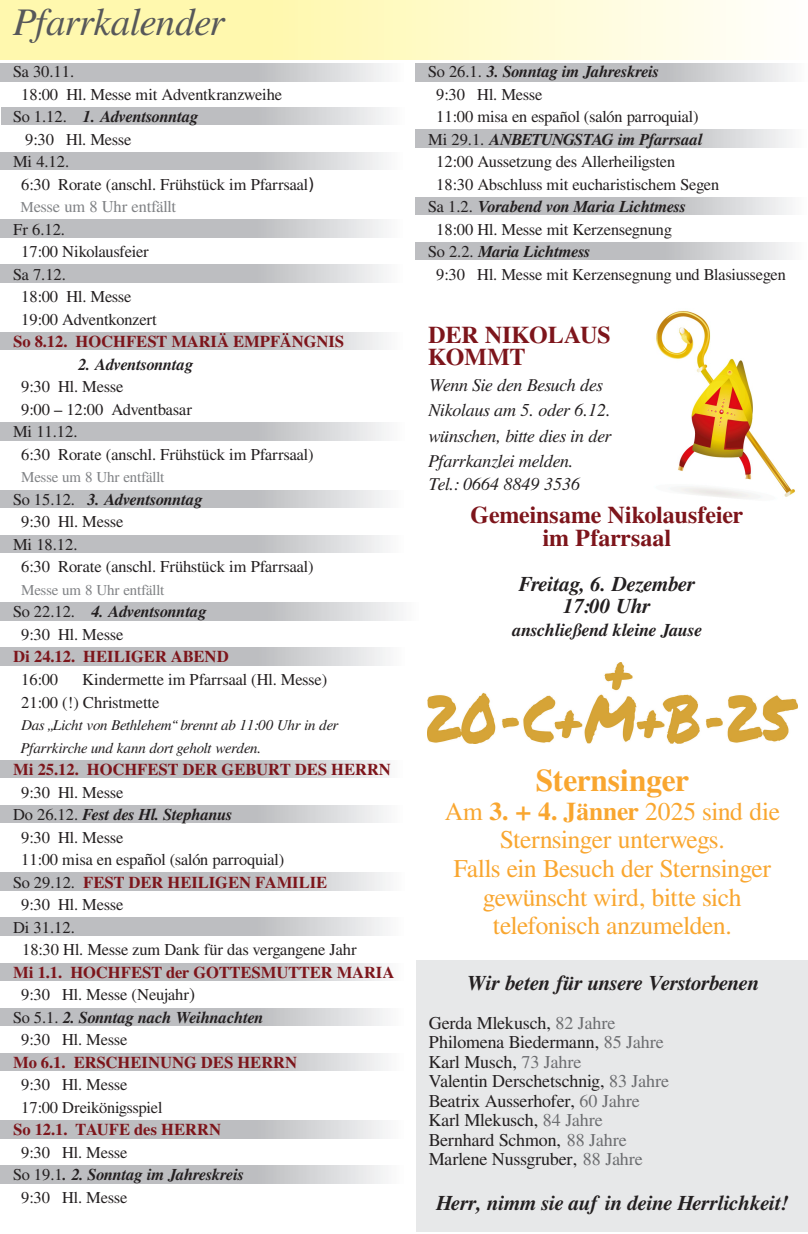
<style>
.page{position:relative;width:808px;height:1234px;background:#fff}
.page>*{position:absolute;margin:0;border:0;box-sizing:border-box;transform-origin:0 0}
.t1{font:italic 39px "Free Serif";color:#57585a}
.t2{font:700 31.5px "Free Serif";letter-spacing:-.01em;color:#f9a62f}
.t3{font:25.5px/28.5px "Free Serif";letter-spacing:-.015em;color:#f9a62f;text-align:center}
.t4{font:700 24px/22.5px "Free Serif";letter-spacing:-.005em;color:#7d151b}
.t5{font:italic 700 21px/22.5px "Free Serif";letter-spacing:-.005em;color:#231f20;text-align:center}
.t6{font:18px/19.5px "Free Serif";letter-spacing:-.005em;color:#231f20}
.t7{font:italic 18px/25.5px "Free Serif";color:#231f20}
.t8{font:italic 700 18px "Free Serif";color:#231f20}
.t9{font:16.5px/22.5px "Free Serif";letter-spacing:-.005em;color:#231f20}
.t10{font:italic 700 16.5px "Free Serif";color:#231f20}
.t11{font:700 16.5px "Free Serif";color:#7d151b}
.t12{font:16.5px "Free Serif";letter-spacing:-.005em;color:#808285}
.t13{font:italic 15px/22.5px "Free Serif";color:#231f20}
.t14{font:15px "Free Serif";color:#808285}
.s1{font-weight:400;font-style:normal}
.s2{font-family:"DejaVu Sans"}
.s3{font-size:15px}
.s4{font-weight:700;font-style:italic}
.s5{font-size:18px}
.s6{font-weight:400;color:#231f20}
.s7{font-weight:700}
.s8{color:#6c6d70}
</style>
<div class="page">
<svg style="left:416px;top:197px;width:373px;height:18px;background:#c5c6c9"></svg>
<svg style="left:0;top:265px;width:384px;height:17px;background:#c5c6c9"></svg>
<svg style="left:416px;top:130px;width:373px;height:17px;background:#c5c6c9"></svg>
<svg style="left:415px;top:64px;width:375px;height:17px;background:#c5c6c9"></svg>
<svg style="left:1px;top:1165px;width:384px;height:17px;background:#c5c6c9"></svg>
<svg style="left:0;top:1120px;width:385px;height:17px;background:#c5c6c9"></svg>
<svg style="left:0;top:1053px;width:385px;height:17px;background:#c5c6c9"></svg>
<svg style="left:0;top:1008px;width:385px;height:17px;background:#c5c6c9"></svg>
<svg style="left:0;top:963px;width:385px;height:17px;background:#c5c6c9"></svg>
<svg style="left:0;top:917px;width:385px;height:18px;background:#c5c6c9"></svg>
<svg style="left:0;top:872px;width:386px;height:18px;background:#c5c6c9"></svg>
<svg style="left:0;top:805px;width:384px;height:17px;background:#c5c6c9"></svg>
<svg style="left:0;top:647px;width:386px;height:18px;background:#c5c6c9"></svg>
<svg style="left:0;top:760px;width:384px;height:17px;background:#c5c6c9"></svg>
<svg style="left:1px;top:602px;width:398px;height:18px;background:#c5c6c9"></svg>
<svg style="left:0;top:535px;width:385px;height:17px;background:#c5c6c9"></svg>
<svg style="left:0;top:490px;width:385px;height:17px;background:#c5c6c9"></svg>
<svg style="left:0;top:422px;width:386px;height:18px;background:#c5c6c9"></svg>
<svg style="left:0;top:332px;width:384px;height:18px;background:#c5c6c9"></svg>
<svg style="left:0;top:220px;width:384px;height:17px;background:#c5c6c9"></svg>
<svg style="left:0;top:152px;width:384px;height:18px;background:#c5c6c9"></svg>
<svg style="left:1px;top:107px;width:385px;height:18px;background:#c5c6c9"></svg>
<svg style="left:0;top:0;width:745px;height:60px;background:#fff9c4"></svg>
<svg style="left:0;top:64px;width:385px;height:17px;background:#c5c6c9"></svg>
<img style="left:656px;top:310px;width:139px;height:189px">
<img style="left:428px;top:662px;width:369px;height:81px">
<div style="left:416px;top:960px;width:392px;height:271px;background:#e7e8e9"></div>
<svg style="left:416px;top:242px;width:373px;height:18px;background:#c5c6c9"></svg>
<h1 class="t1" style="left:13px;top:4px;width:213px">Pfarrkalender</h1>
<p class="t9" style="left:13px;top:61px;width:63px">Sa 30.11.</p>
<p class="t9" style="left:21px;top:83px;width:262px">18:00 Hl. Messe mit Adventkranzweihe</p>
<p class="t10" style="left:13px;top:109px;width:186px"><span class="s1">So 1.12.</span> 1. Adventsonntag</p>
<p class="t9" style="left:25px;top:128px;width:108px">9:30 Hl. Messe</p>
<p class="t9" style="left:13px;top:151px;width:58px">Mi 4.12.</p>
<p class="t9" style="left:21px;top:173px;width:295px">6:30 Rorate (anschl. Frühstück im Pfarrsaal<span class="s2">)</span></p>
<p class="t12" style="left:21px;top:199px;width:157px"><span class="s3">M</span>esse um 8 Uhr entfällt</p>
<p class="t9" style="left:13px;top:218px;width:53px">Fr 6.12.</p>
<p class="t9" style="left:21px;top:241px;width:129px">17:00 Nikolausfeier</p>
<p class="t9" style="left:13px;top:263px;width:54px">Sa 7.12.</p>
<p class="t9" style="left:21px;top:286px;width:112px">18:00 Hl. Messe</p>
<p class="t9" style="left:21px;top:308px;width:137px">19:00 Adventkonzert</p>
<p class="t11" style="left:13px;top:334px;width:333px">So 8.12. HOCHFEST MARIÄ EMPFÄNGNIS</p>
<p class="t10" style="left:78px;top:356px;width:116px">2. Adventsonntag</p>
<p class="t9" style="left:21px;top:376px;width:104px">9:30 Hl. Messe</p>
<p class="t9" style="left:21px;top:398px;width:172px">9:00 – 12:00 Adventbasar</p>
<p class="t9" style="left:13px;top:421px;width:66px">Mi 11.12.</p>
<p class="t9" style="left:21px;top:443px;width:294px">6:30 Rorate (anschl. Frühstück im Pfarrsaal)</p>
<p class="t14" style="left:21px;top:470px;width:145px">Messe um 8 Uhr entfällt</p>
<p class="t10" style="left:13px;top:491px;width:190px"><span class="s1">So 15.12.</span> 3. Adventsonntag</p>
<p class="t9" style="left:21px;top:511px;width:104px">9:30 Hl. Messe</p>
<p class="t9" style="left:13px;top:533px;width:66px">Mi 18.12.</p>
<p class="t9" style="left:21px;top:556px;width:294px">6:30 Rorate (anschl. Frühstück im Pfarrsaal)</p>
<p class="t14" style="left:21px;top:582px;width:145px">Messe um 8 Uhr entfällt</p>
<p class="t9" style="left:21px;top:601px;width:186px;text-indent:-8px">So 22.12. <span class="s4">4. Adventsonntag<br></span>9:30 Hl. Messe</p>
<p class="t11" style="left:13px;top:649px;width:217px">Di 24.12. HEILIGER ABEND</p>
<p class="t9" style="left:21px;top:668px;width:39px">16:00</p>
<p class="t9" style="left:21px;top:668px;width:308px;text-indent:61px">Kindermette im Pfarrsaal (Hl. Messe)<br>21:00 (!) Christmette</p>
<p class="t13" style="left:21px;top:714px;width:319px">Das „Licht von Bethlehem“ brennt ab 11:00 Uhr in der<br>Pfarrkirche und kann dort geholt werden.</p>
<p class="t11" style="left:13px;top:761px;width:379px">Mi 25.12. HOCHFEST DER GEBURT DES HERRN</p>
<p class="t9" style="left:21px;top:781px;width:104px">9:30 Hl. Messe</p>
<p class="t10" style="left:13px;top:806px;width:220px"><span class="s1">Do 26.12.</span> Fest des Hl. Stephanus</p>
<p class="t9" style="left:21px;top:826px;width:104px">9:30 Hl. Messe</p>
<p class="t9" style="left:21px;top:848px;width:265px">11:00 misa en espa<span class="s5">ñ</span>ol (salón parroquial)</p>
<p class="t11" style="left:13px;top:874px;width:316px"><span class="s6">So 29.12.</span> FEST DER HEILIGEN FAMILIE</p>
<p class="t9" style="left:21px;top:893px;width:104px">9:30 Hl. Messe</p>
<p class="t9" style="left:13px;top:916px;width:63px">Di 31.12.</p>
<p class="t9" style="left:22px;top:938px;width:336px">18:30 Hl. Messe zum Dank für das vergangene Jahr</p>
<p class="t11" style="left:13px;top:964px;width:383px">Mi 1.1. HOCHFEST der GOTTESMUTTER MARIA</p>
<p class="t9" style="left:21px;top:983px;width:175px">9:30 Hl. Messe (Neujahr<span class="s5">)</span></p>
<p class="t10" style="left:13px;top:1009px;width:251px"><span class="s1">So 5.1.</span> 2. Sonntag nach Weihnachten</p>
<p class="t9" style="left:21px;top:1028px;width:108px">9:30 Hl. Messe</p>
<p class="t11" style="left:13px;top:1054px;width:285px">Mo 6.1. ERSCHEINUNG DES HERRN</p>
<p class="t9" style="left:21px;top:1073px;width:143px">9:30 Hl. Messe<br>17:00 Dreikönigsspiel</p>
<p class="t11" style="left:13px;top:1121px;width:209px">So 12.1. TAUFE des HERRN</p>
<p class="t9" style="left:21px;top:1141px;width:108px">9:30 Hl. Messe</p>
<p class="t10" style="left:13px;top:1166px;width:232px"><span class="s1">So 19.1</span>. 2. Sonntag im Jahreskreis</p>
<p class="t9" style="left:21px;top:1186px;width:108px">9:30 Hl. Messe</p>
<p class="t10" style="left:428px;top:64px;width:232px"><span class="s1">So 26.1.</span> 3. Sonntag im Jahreskreis</p>
<p class="t9" style="left:436px;top:83px;width:108px">9:30 Hl. Messe</p>
<p class="t9" style="left:436px;top:106px;width:264px">11:00 misa en español (salón parroquial)</p>
<p class="t10" style="left:428px;top:131px;width:276px"><span class="s1">Mi 29.1.</span> ANBETUNGSTAG im Pfarrsaal</p>
<p class="t9" style="left:436px;top:151px;width:240px">12:00 Aussetzung des Allerheiligsten</p>
<p class="t9" style="left:436px;top:173px;width:284px">18:30 Abschluss mit eucharistischem Segen</p>
<p class="t10" style="left:428px;top:199px;width:259px"><span class="s1">Sa 1.2.</span> Vorabend von Maria Lichtmess</p>
<p class="t9" style="left:436px;top:218px;width:237px">18:00 Hl. Messe mit Kerzensegnung</p>
<p class="t10" style="left:428px;top:244px;width:163px"><span class="s1">So 2.2.</span> Maria Lichtmess</p>
<p class="t9" style="left:436px;top:263px;width:351px">9:30 Hl. Messe mit Kerzensegnung und Blasiussegen</p>
<h3 class="t4" style="left:428px;top:324px;width:184px">DER NIKOLAUS<br>KOMMT</h3>
<p class="t7" style="left:428px;top:372px;width:185px">Wenn Sie den Besuch des<br>Nikolaus am 5. oder 6.12. wünschen, bitte dies in der<br>Pfarrkanzlei melden.</p>
<p class="t7" style="left:428px;top:471px;width:154px">Tel.: 0664 8849 3536</p>
<h3 class="t4" style="left:470px;top:504px;width:274px;text-align:center">Gemeinsame Nikolausfeier im Pfarrsaal</h3>
<p class="t5" style="left:518px;top:573px;width:178px">Freitag, 6. Dezember<br>17:00 Uhr</p>
<p class="t8" style="left:512px;top:621px;width:191px">anschließend kleine Jause</p>
<h2 class="t2" style="left:536px;top:766px;width:155px">Sternsinger</h2>
<h3 class="t3" style="left:445px;top:797px;width:337px">Am <span class="s7">3. + 4. Jänner</span> 2025 sind die<br>Sternsinger unterwegs.<br>Falls ein Besuch der Sternsinger gewünscht wird, bitte sich telefonisch anzumelden.</h3>
<p class="t5" style="left:466px;top:972px;width:294px">Wir beten für unsere Verstorbenen</p>
<p class="t6" style="left:429px;top:1013px;width:242px">Gerda Mlekusch, <span class="s8">82 Jahre<br></span>Philomena Biedermann, <span class="s8">85 Jahre<br></span>Karl Musch, <span class="s8">73 Jahre<br></span>Valentin Derschetschnig, <span class="s8">83 Jahre<br></span>Beatrix Ausserhofer, <span class="s8">60 Jahre<br></span>Karl Mlekusch, <span class="s8">84 Jahre<br></span>Bernhard Schmon, <span class="s8">88 Jahre<br></span>Marlene Nussgruber, <span class="s8">88 Jahre</span></p>
<p class="t5" style="left:436px;top:1192px;width:354px">Herr, nimm sie auf in deine Herrlichkeit!</p>
</div>
